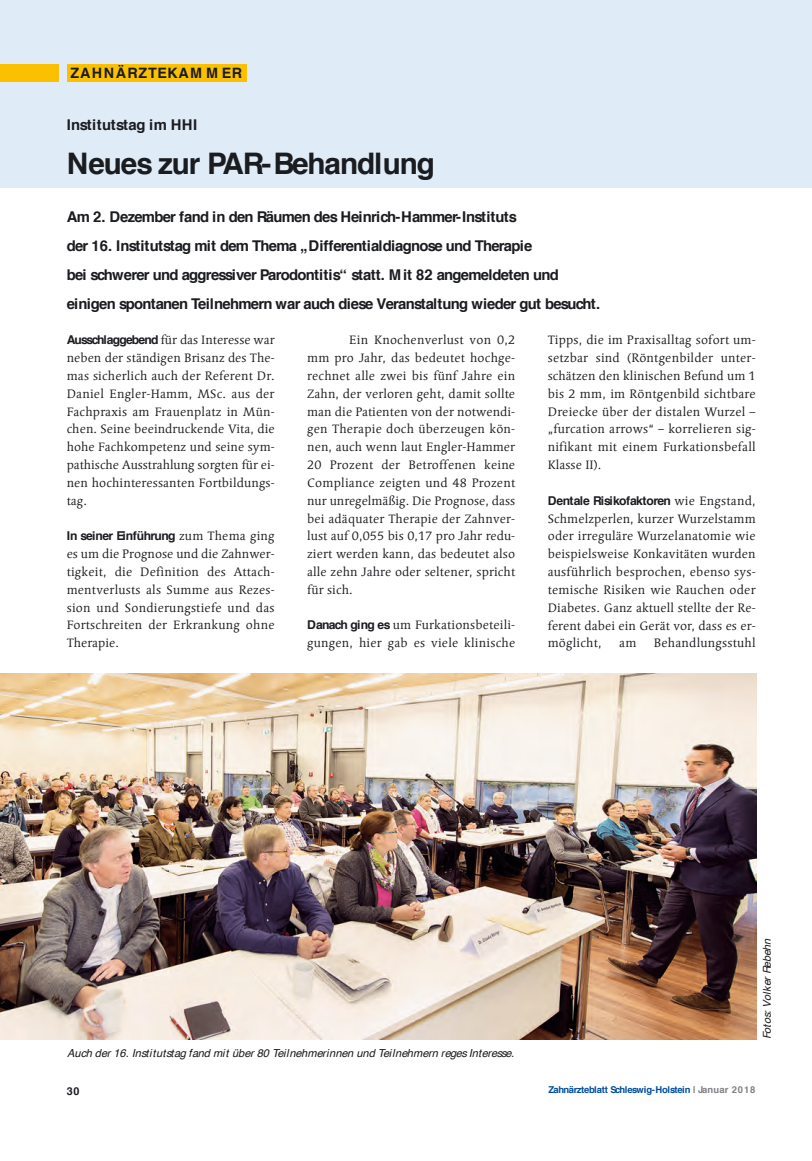
<style>
.page{position:relative;width:812px;height:1161px;background:#fff}
.page>*{position:absolute;margin:0;border:0;box-sizing:border-box;transform-origin:0 0}
.t1{font:700 29.7px "Helvetica";letter-spacing:-.04em;color:#1b1c20}
.t2{font:700 14.85px/29px "Helvetica";letter-spacing:-.05em;color:#1b1c20}
.t3{font:700 14.85px "Helvetica";letter-spacing:.03em;color:#1b1c20}
.t4{font:700 14.25px "Helvetica";letter-spacing:.07em;color:#1b1c20}
.t5{font:12.15px/17.9px "Linotype Syntax Serif";letter-spacing:.01em;color:#1b1c20;text-align:justify}
.t6{font:700 12.15px "Helvetica";letter-spacing:-.05em;color:#1b1c20}
.t7{font:italic 11.1px "Helvetica";letter-spacing:.005em;color:#1b1c20}
.t8{font:italic 10.8px "Helvetica";color:#1b1c20}
.t9{font:700 10.8px "Helvetica";color:#1b1c20}
.t10{font:700 9.45px "Helvetica";letter-spacing:-.05em;color:#004d9f}
.s1{font-family:"Helvetica";font-weight:700}
.s2{font-family:"Linotype Syntax Serif";font-weight:400}
.s3{color:#818084}
</style>
<div class="page">
<div style="left:0;top:0;width:812px;height:188px;background:#dfebf7"></div>
<div style="left:67px;top:64px;width:180px;height:18px;background:#fbc100"></div>
<div style="left:0;top:64px;width:59px;height:18px;background:#fbc100"></div>
<img style="left:0;top:674px;width:756px;height:365px">
<p class="t4" style="left:70px;top:67px;width:173px">ZAHNÄRZTEKAM M ER</p>
<p class="t3" style="left:67px;top:119px;width:132px">Institutstag im HHI</p>
<h1 class="t1" style="left:67px;top:151px;width:370px">Neues zur PAR-Behandlung</h1>
<p class="t2" style="left:67px;top:203px;width:535px">Am 2. Dezember fand in den Räumen des Heinrich-Hammer-Instituts<br>der 16. Institutstag mit dem Thema „Differentialdiagnose und Therapie<br>bei schwerer und aggressiver Parodontitis“ statt. M it 82 angemeldeten und einigen spontanen Teilnehmern war auch diese Veranstaltung wieder gut besucht.</p>
<p class="t5" style="left:67px;top:331px;width:209px"><span class="s1">Ausschlaggebend</span> für das Interesse war neben der ständigen Brisanz des The&shy;mas sicherlich auch der Referent Dr.<br>Daniel Engler-Hamm, MSc. aus der Fachpraxis am Frauenplatz in Mün&shy;chen. Seine beeindruckende Vita, die hohe Fachkompetenz und seine sym&shy;pathische Ausstrahlung sorgten für ei&shy;nen hochinteressanten Fortbildungs&shy;tag.</p>
<p class="t6" style="left:67px;top:531px;width:209px">In seiner Einführung <span class="s2">zum Thema ging</span></p>
<p class="t5" style="left:67px;top:545px;width:209px">es um die Prognose und die Zahnwer&shy;tigkeit, die Definition des Attach&shy;mentverlusts als Summe aus Rezes&shy;sion und Sondierungstiefe und das Fortschreiten der Erkrankung ohne Therapie.</p>
<p class="t5" style="left:307px;top:331px;width:209px;text-indent:42px">Ein Knochenverlust von 0,2 mm pro Jahr, das bedeutet hochge&shy;rechnet alle zwei bis fünf Jahre ein Zahn, der verloren geht, damit sollte man die Patienten von der notwendi&shy;gen Therapie doch überzeugen kön&shy;nen, auch wenn laut Engler-Hammer 20 Prozent der Betroffenen keine Compliance zeigten und 48 Prozent nur unregelmäßig. Die Prognose, dass bei adäquater Therapie der Zahnver&shy;lust auf 0,055 bis 0,17 pro Jahr redu&shy;ziert werden kann, das bedeutet also alle zehn Jahre oder seltener, spricht für sich.</p>
<p class="t5" style="left:307px;top:617px;width:209px"><span class="s1">Danach ging es</span> um Furkationsbeteili&shy;gungen, hier gab es viele klinische</p>
<p class="t5" style="left:548px;top:332px;width:209px">Tipps, die im Praxisalltag sofort um&shy;setzbar sind (Röntgenbilder unter&shy;schätzen den klinischen Befund um 1 bis 2 mm, im Röntgenbild sichtbare Dreiecke über der distalen Wurzel – „furcation arrows“ – korrelieren sig&shy;nifikant mit einem Furkationsbefall Klasse II).</p>
<p class="t6" style="left:548px;top:495px;width:209px">Dentale Risikofaktoren <span class="s2">wie Engstand,</span></p>
<p class="t5" style="left:548px;top:510px;width:209px">Schmelzperlen, kurzer Wurzelstamm oder irreguläre Wurzelanatomie wie beispielsweise Konkavitäten wurden ausführlich besprochen, ebenso sys&shy;temische Risiken wie Rauchen oder Diabetes. Ganz aktuell stellte der Re&shy;ferent dabei ein Gerät vor, dass es er&shy;möglicht,</p>
<p class="t5" style="left:619px;top:635px;width:19px">am</p>
<p class="t5" style="left:654px;top:635px;width:103px">Behandlungsstuhl</p>
<p class="t7" style="left:67px;top:1048px;width:448px">Auch der 16. Institutstag fand mit über 80 Teilnehmerinnen und Teilnehmern reges Interesse.</p>
<p class="t8" style="left:762px;top:1039px;width:102px;rotate:-90deg">Fotos: Volker Rebehn</p>
<p class="t9" style="left:67px;top:1087px;width:14px">30</p>
<p class="t10" style="left:548px;top:1086px;width:209px">Zahnärzteblatt Schleswig-Holstein <span class="s3">| Januar 2018</span></p>
</div>
